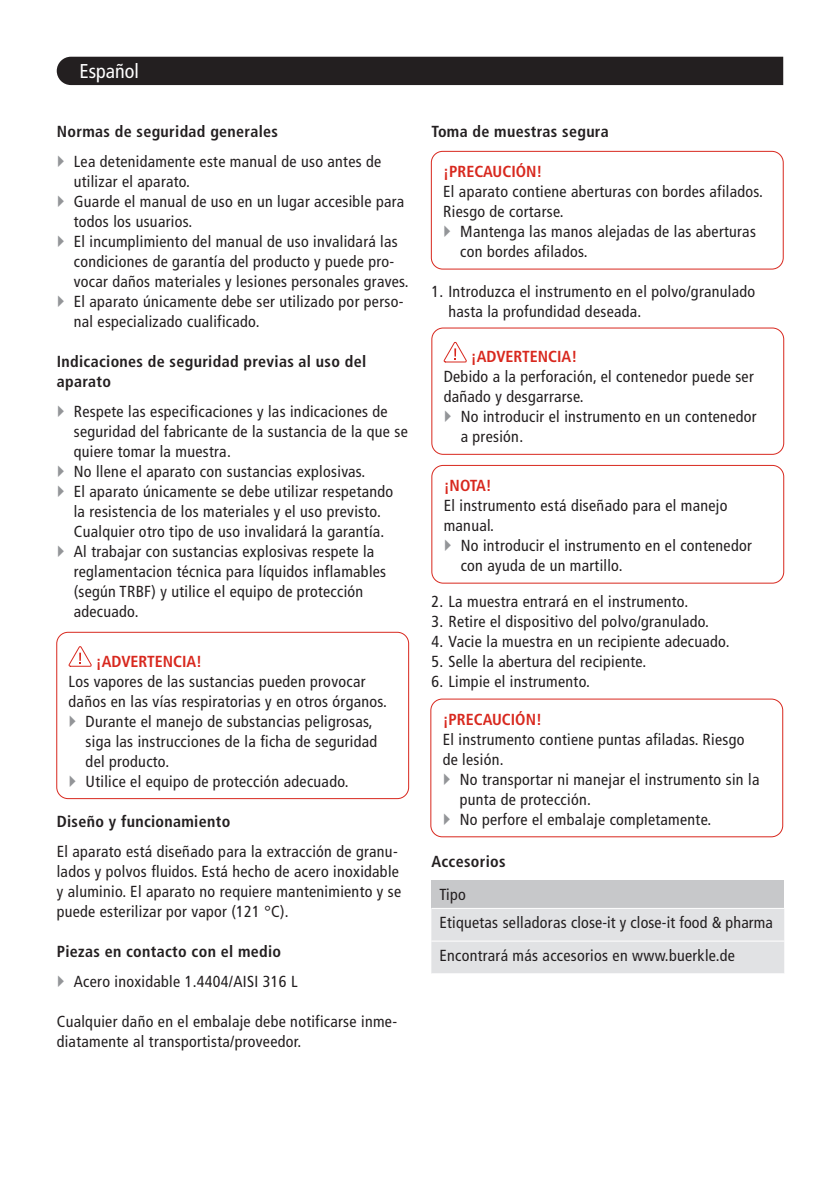
<style>
.page{position:relative;width:840px;height:1191px;background:#fff}
.page>*{position:absolute;margin:0;border:0;box-sizing:border-box;transform-origin:0 0}
.t1{font:condensed 20px "Frutiger LT Pro";color:#fff}
.t2{font:condensed 16px/20px "Frutiger LT Pro";letter-spacing:.02em;color:#231f20}
.t3{font:700 condensed 16px/20px "Frutiger LT Pro";letter-spacing:.02em;color:#231f20}
.t4{font:700 condensed 16px "Frutiger LT Pro";color:#d8281e}
</style>
<div class="page">
<div style="left:57px;top:57px;width:725px;height:28px;background:#231f20"></div>
<svg style="left:69px;top:646px;width:23px;height:20px"></svg>
<div style="left:56px;top:632px;width:353px;height:167px;border:1px solid #d8281e;border-radius:11px"></div>
<div style="left:430px;top:151px;width:353px;height:118px;border:1px solid #d8281e;border-radius:11px"></div>
<svg style="left:443px;top:342px;width:23px;height:20px"></svg>
<div style="left:431px;top:327px;width:352px;height:128px;border:1px solid #d8281e;border-radius:11px"></div>
<div style="left:431px;top:465px;width:352px;height:118px;border:1px solid #d8281e;border-radius:11px"></div>
<div style="left:430px;top:698px;width:352px;height:139px;border:1px solid #d8281e;border-radius:11px"></div>
<div style="left:431px;top:880px;width:352px;height:28px;background:#c7c8ca"></div>
<div style="left:431px;top:909px;width:352px;height:64px;background:#e1e2e4"></div>
<hr style="left:431px;top:940px;width:352px;height:1px;background:#fff">
<p class="t1" style="left:79px;top:60px;width:61px">Español</p>
<p class="t3" style="left:57px;top:121px;width:223px">Normas de seguridad generales</p>
<p class="t2" style="left:74px;top:151px;width:336px">Lea detenidamente este manual de uso antes de utilizar el aparato.<br>Guarde el manual de uso en un lugar accesible para todos los usuarios.<br>El incumplimiento del manual de uso invalidará las condiciones de garantía del producto y puede pro&shy;vocar daños materiales y lesiones personales graves.<br>El aparato únicamente debe ser utilizado por perso&shy;nal especializado cualificado.</p>
<p class="t3" style="left:57px;top:351px;width:311px">Indicaciones de seguridad previas al uso del aparato</p>
<p class="t2" style="left:74px;top:401px;width:335px">Respete las especificaciones y las indicaciones de seguridad del fabricante de la sustancia de la que se quiere tomar la muestra.<br>No llene el aparato con sustancias explosivas.<br>El aparato únicamente se debe utilizar respetando la resistencia de los materiales y el uso previsto.<br>Cualquier otro tipo de uso invalidará la garantía.<br>Al trabajar con sustancias explosivas respete la reglamentacion técnica para líquidos inflamables (según TRBF) y utilice el equipo de protección adecuado.</p>
<p class="t4" style="left:96px;top:651px;width:108px">¡ADVERTENCIA!</p>
<p class="t2" style="left:69px;top:671px;width:298px">Los vapores de las sustancias pueden provocar</p>
<p class="t2" style="left:69px;top:691px;width:320px">daños en las vías respiratorias y en otros órganos.</p>
<p class="t2" style="left:86px;top:711px;width:288px">Durante el manejo de substancias peligrosas,</p>
<p class="t2" style="left:86px;top:731px;width:293px">siga las instrucciones de la ficha de seguridad</p>
<p class="t2" style="left:86px;top:751px;width:85px">del producto.</p>
<p class="t2" style="left:86px;top:771px;width:264px">Utilice el equipo de protección adecuado.</p>
<p class="t3" style="left:57px;top:811px;width:175px">Diseño y funcionamiento</p>
<p class="t2" style="left:57px;top:841px;width:346px">El aparato está diseñado para la extracción de granu&shy;lados y polvos fluidos. Está hecho de acero inoxidable y aluminio. El aparato no requiere mantenimiento y se puede esterilizar por vapor (121 °C).</p>
<p class="t3" style="left:57px;top:941px;width:226px">Piezas en contacto con el medio</p>
<p class="t2" style="left:74px;top:971px;width:225px">Acero inoxidable 1.4404/AISI 316 L</p>
<p class="t2" style="left:57px;top:1011px;width:342px">Cualquier daño en el embalaje debe notificarse inme&shy;diatamente al transportista/proveedor.</p>
<p class="t3" style="left:431px;top:121px;width:179px">Toma de muestras segura</p>
<p class="t4" style="left:443px;top:162px;width:101px">¡PRECAUCIÓN!</p>
<p class="t2" style="left:443px;top:182px;width:321px">El aparato contiene aberturas con bordes afilados.<br>Riesgo de cortarse.</p>
<p class="t2" style="left:460px;top:222px;width:297px">Mantenga las manos alejadas de las aberturas con bordes afilados.</p>
<p class="t2" style="left:448px;top:281px;width:308px;text-indent:-17px">1. Introduzca el instrumento en el polvo/granulado hasta la profundidad deseada.</p>
<p class="t4" style="left:470px;top:347px;width:108px">¡ADVERTENCIA!</p>
<p class="t2" style="left:443px;top:367px;width:311px">Debido a la perforación, el contenedor puede ser dañado y desgarrarse.</p>
<p class="t2" style="left:460px;top:407px;width:297px">No introducir el instrumento en un contenedor a presión.</p>
<p class="t4" style="left:443px;top:476px;width:50px">¡NOTA!</p>
<p class="t2" style="left:443px;top:496px;width:285px">El instrumento está diseñado para el manejo manual.</p>
<p class="t2" style="left:460px;top:536px;width:292px">No introducir el instrumento en el contenedor con ayuda de un martillo.</p>
<p class="t2" style="left:431px;top:591px;width:258px">2. La muestra entrará en el instrumento.</p>
<p class="t2" style="left:431px;top:611px;width:279px">3. Retire el dispositivo del polvo/granulado.</p>
<p class="t2" style="left:431px;top:631px;width:299px">4. Vacie la muestra en un recipiente adecuado.</p>
<p class="t2" style="left:431px;top:651px;width:216px">5. Selle la abertura del recipiente.</p>
<p class="t2" style="left:431px;top:671px;width:160px">6. Limpie el instrumento.</p>
<p class="t4" style="left:442px;top:710px;width:101px">¡PRECAUCIÓN!</p>
<p class="t2" style="left:442px;top:729px;width:303px">El instrumento contiene puntas afiladas. Riesgo de lesión.</p>
<p class="t2" style="left:459px;top:769px;width:301px">No transportar ni manejar el instrumento sin la punta de protección.<br>No perfore el embalaje completamente.</p>
<p class="t3" style="left:431px;top:851px;width:76px">Accesorios</p>
<p class="t2" style="left:439px;top:881px;width:335px;line-height:28px">Tipo<br>Etiquetas selladoras close-it y close-it food &amp; pharma</p>
<p class="t2" style="left:439px;top:945px;width:297px">Encontrará más accesorios en www.buerkle.de</p>
</div>
